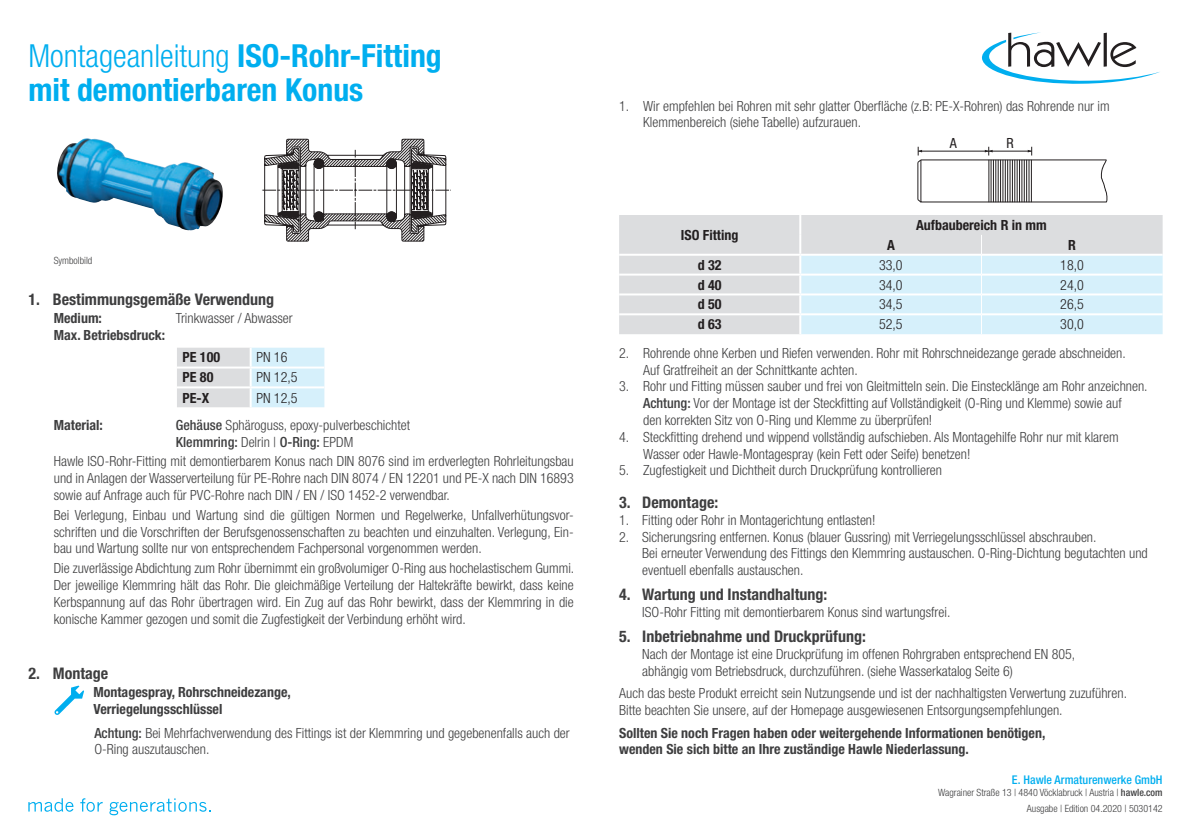
<style>
.page{position:relative;width:1191px;height:840px;background:#fff}
.page>*{position:absolute;margin:0;border:0;box-sizing:border-box;transform-origin:0 0}
.t1{font:700 condensed 31.8px/34px "Helvetica Neue LT Pro";color:#00aeef}
.t2{font:700 condensed 16px "Helvetica Neue LT Pro";color:#3e3e3f}
.t3{font:300 condensed 14px/16.8px "Helvetica Neue LT Pro";color:#3e3e3f}
.t4{font:700 condensed 14px "Helvetica Neue LT Pro";color:#3e3e3f}
.t5{font:700 condensed 14px "Helvetica Neue LT Pro";color:#231f20}
.t6{font:300 condensed 14px "Helvetica Neue LT Pro";color:#231f20}
.t7{font:500 condensed 14px "Helvetica Neue LT Pro";color:#3e3e3f}
.t8{font:condensed 14px "Helvetica Neue LT Pro";color:#231f20}
.t9{font:500 condensed 12px "Helvetica Neue LT Pro";color:#00aeef}
.t10{font:300 condensed 10px "Helvetica Neue LT Pro";color:#3e3e3f}
.s1{font-weight:300}
.s2{font-weight:500}
</style>
<div class="page">
<svg style="left:982px;top:32px;width:178px;height:52px"></svg>
<svg style="left:28px;top:798px;width:45px;height:13px"></svg>
<svg style="left:80px;top:798px;width:23px;height:13px"></svg>
<svg style="left:109px;top:798px;width:102px;height:16px"></svg>
<svg style="left:177px;top:347px;width:147px;height:60px;background:#dce8ee"></svg>
<div style="left:619px;top:215px;width:543px;height:119px;background:#dcdddf"></div>
<hr style="left:799px;top:215px;width:2px;height:20px;background:#fff">
<hr style="left:619px;top:253px;width:181px;height:2px;background:#fff">
<hr style="left:619px;top:273px;width:181px;height:2px;background:#fff">
<hr style="left:619px;top:293px;width:181px;height:2px;background:#fff">
<hr style="left:619px;top:313px;width:181px;height:2px;background:#fff">
<svg style="left:799px;top:235px;width:363px;height:99px;background:#daedf6"></svg>
<svg style="left:54px;top:685px;width:30px;height:29px"></svg>
<img style="left:57px;top:138px;width:166px;height:93px">
<svg style="left:262px;top:139px;width:187px;height:102px"></svg>
<svg style="left:917px;top:147px;width:190px;height:56px"></svg>
<p class="t1" style="left:28px;top:38px;width:415px"><span class="s1">Montageanleitung</span> ISO-Rohr-Fitting mit demontierbaren Konus</p>
<p class="t10" style="left:54px;top:254px;width:40px">Symbolbild</p>
<p class="t2" style="left:28px;top:289px;width:247px">1. Bestimmungsgemäße Verwendung</p>
<p class="t4" style="left:54px;top:309px;width:50px">Medium:</p>
<p class="t3" style="left:176px;top:309px;width:118px">Trinkwasser / Abwasser</p>
<p class="t4" style="left:54px;top:326px;width:113px">Max. Betriebsdruck:</p>
<p class="t5" style="left:183px;top:348px;width:39px">PE 100</p>
<p class="t6" style="left:256px;top:349px;width:33px">PN 16</p>
<p class="t5" style="left:183px;top:369px;width:32px">PE 80</p>
<p class="t6" style="left:256px;top:369px;width:43px">PN 12,5</p>
<p class="t5" style="left:183px;top:389px;width:28px">PE-X</p>
<p class="t6" style="left:256px;top:389px;width:43px">PN 12,5</p>
<p class="t4" style="left:54px;top:416px;width:51px">Material:</p>
<p class="t3" style="left:176px;top:416px;width:236px"><span class="s2">Gehäuse</span> Sphäroguss, epoxy-pulverbeschichtet</p>
<p class="t7" style="left:176px;top:433px;width:179px">Klemmring: <span class="s1">Delrin |</span> O-Ring: <span class="s1">EPDM</span></p>
<p class="t3" style="left:54px;top:452px;width:521px;text-align:justify">Hawle ISO-Rohr-Fitting mit demontierbarem Konus nach DIN 8076 sind im erdverlegten Rohrleitungsbau und in Anlagen der Wasserverteilung für PE-Rohre nach DIN 8074 / EN 12201 und PE-X nach DIN 16893 sowie auf Anfrage auch für PVC-Rohre nach DIN / EN / ISO 1452-2 verwendbar.</p>
<p class="t3" style="left:54px;top:506px;width:521px;text-align:justify">Bei Verlegung, Einbau und Wartung sind die gültigen Normen und Regelwerke, Unfallverhütungsvor&shy;schriften und die Vorschriften der Berufsgenossenschaften zu beachten und einzuhalten. Verlegung, Ein&shy;bau und Wartung sollte nur von entsprechendem Fachpersonal vorgenommen werden.</p>
<p class="t3" style="left:54px;top:559px;width:522px;text-align:justify">Die zuverlässige Abdichtung zum Rohr übernimmt ein großvolumiger O-Ring aus hochelastischem Gummi.<br>Der jeweilige Klemmring hält das Rohr. Die gleichmäßige Verteilung der Haltekräfte bewirkt, dass keine Kerbspannung auf das Rohr übertragen wird. Ein Zug auf das Rohr bewirkt, dass der Klemmring in die konische Kammer gezogen und somit die Zugfestigkeit der Verbindung erhöht wird.</p>
<p class="t2" style="left:28px;top:663px;width:81px">2. Montage</p>
<p class="t4" style="left:93px;top:683px;width:199px">Montagespray, Rohrschneidezange,</p>
<p class="t4" style="left:93px;top:700px;width:130px">Verriegelungsschlüssel</p>
<p class="t3" style="left:94px;top:723px;width:477px"><span class="s2">Achtung:</span> Bei Mehrfachverwendung des Fittings ist der Klemmring und gegebenenfalls auch der<br>O-Ring auszutauschen.</p>
<p class="t3" style="left:619px;top:97px;width:492px">1. Wir empfehlen bei Rohren mit sehr glatter Oberfläche (z.B: PE-X-Rohren) das Rohrende nur im</p>
<p class="t3" style="left:643px;top:114px;width:219px">Klemmenbereich (siehe Tabelle) aufzurauen.</p>
<p class="t5" style="left:681px;top:226px;width:59px">ISO Fitting</p>
<p class="t8" style="left:950px;top:134px;width:8px">A</p>
<p class="t8" style="left:1006px;top:134px;width:9px">R</p>
<p class="t5" style="left:916px;top:216px;width:132px">Aufbaubereich R in mm</p>
<p class="t5" style="left:887px;top:236px;width:9px">A</p>
<p class="t5" style="left:1068px;top:236px;width:9px">R</p>
<p class="t5" style="left:698px;top:256px;width:25px">d 32</p>
<p class="t6" style="left:879px;top:256px;width:25px">33,0</p>
<p class="t6" style="left:1060px;top:256px;width:25px">18,0</p>
<p class="t5" style="left:698px;top:276px;width:25px">d 40</p>
<p class="t6" style="left:879px;top:276px;width:25px">34,0</p>
<p class="t6" style="left:1060px;top:276px;width:25px">24,0</p>
<p class="t5" style="left:698px;top:296px;width:25px">d 50</p>
<p class="t6" style="left:879px;top:296px;width:25px">34,5</p>
<p class="t6" style="left:1060px;top:296px;width:25px">26,5</p>
<p class="t5" style="left:698px;top:315px;width:25px">d 63</p>
<p class="t6" style="left:879px;top:316px;width:25px">52,5</p>
<p class="t6" style="left:1060px;top:316px;width:25px">30,0</p>
<p class="t3" style="left:619px;top:344px;width:508px">2. Rohrende ohne Kerben und Riefen verwenden. Rohr mit Rohrschneidezange gerade abschneiden.</p>
<p class="t3" style="left:643px;top:361px;width:216px">Auf Gratfreiheit an der Schnittkante achten.</p>
<p class="t3" style="left:619px;top:377px;width:530px">3. Rohr und Fitting müssen sauber und frei von Gleitmitteln sein. Die Einstecklänge am Rohr anzeichnen.</p>
<p class="t3" style="left:643px;top:394px;width:480px"><span class="s2">Achtung:</span> Vor der Montage ist der Steckfitting auf Vollständigkeit (O-Ring und Klemme) sowie auf den korrekten Sitz von O-Ring und Klemme zu überprüfen!</p>
<p class="t3" style="left:619px;top:428px;width:501px">4. Steckfitting drehend und wippend vollständig aufschieben. Als Montagehilfe Rohr nur mit klarem</p>
<p class="t3" style="left:643px;top:445px;width:329px">Wasser oder Hawle-Montagespray (kein Fett oder Seife) benetzen!</p>
<p class="t3" style="left:619px;top:461px;width:324px">5. Zugfestigkeit und Dichtheit durch Druckprüfung kontrollieren</p>
<p class="t2" style="left:619px;top:492px;width:101px">3. Demontage:</p>
<p class="t3" style="left:619px;top:511px;width:258px">1. Fitting oder Rohr in Montagerichtung entlasten!</p>
<p class="t3" style="left:619px;top:528px;width:479px">2. Sicherungsring entfernen. Konus (blauer Gussring) mit Verriegelungsschlüssel abschrauben.</p>
<p class="t3" style="left:642px;top:544px;width:507px">Bei erneuter Verwendung des Fittings den Klemmring austauschen. O-Ring-Dichtung begutachten und eventuell ebenfalls austauschen.</p>
<p class="t2" style="left:619px;top:584px;width:210px">4. Wartung und Instandhaltung:</p>
<p class="t3" style="left:642px;top:603px;width:310px">ISO-Rohr Fitting mit demontierbarem Konus sind wartungsfrei.</p>
<p class="t2" style="left:619px;top:626px;width:248px">5. Inbetriebnahme und Druckprüfung:</p>
<p class="t3" style="left:642px;top:645px;width:434px">Nach der Montage ist eine Druckprüfung im offenen Rohrgraben entsprechend EN 805,</p>
<p class="t3" style="left:642px;top:662px;width:372px">abhängig vom Betriebsdruck, durchzuführen. (siehe Wasserkatalog Seite 6)</p>
<p class="t3" style="left:619px;top:684px;width:509px">Auch das beste Produkt erreicht sein Nutzungsende und ist der nachhaltigsten Verwertung zuzuführen.</p>
<p class="t3" style="left:619px;top:701px;width:445px">Bitte beachten Sie unsere, auf der Homepage ausgewiesenen Entsorgungsempfehlungen.</p>
<p class="t4" style="left:619px;top:723px;width:428px">Sollten Sie noch Fragen haben oder weitergehende Informationen benötigen,</p>
<p class="t4" style="left:619px;top:740px;width:351px">wenden Sie sich bitte an Ihre zuständige Hawle Niederlassung.</p>
<p class="t9" style="left:1012px;top:772px;width:152px">E. Hawle Armaturenwerke GmbH</p>
<p class="t10" style="left:938px;top:786px;width:226px">Wagrainer Straße 13 | 4840 Vöcklabruck | Austria | <span class="s2">hawle.com</span></p>
<p class="t10" style="left:1027px;top:801px;width:137px">Ausgabe | Edition 04.2020 | 5030142</p>
</div>
